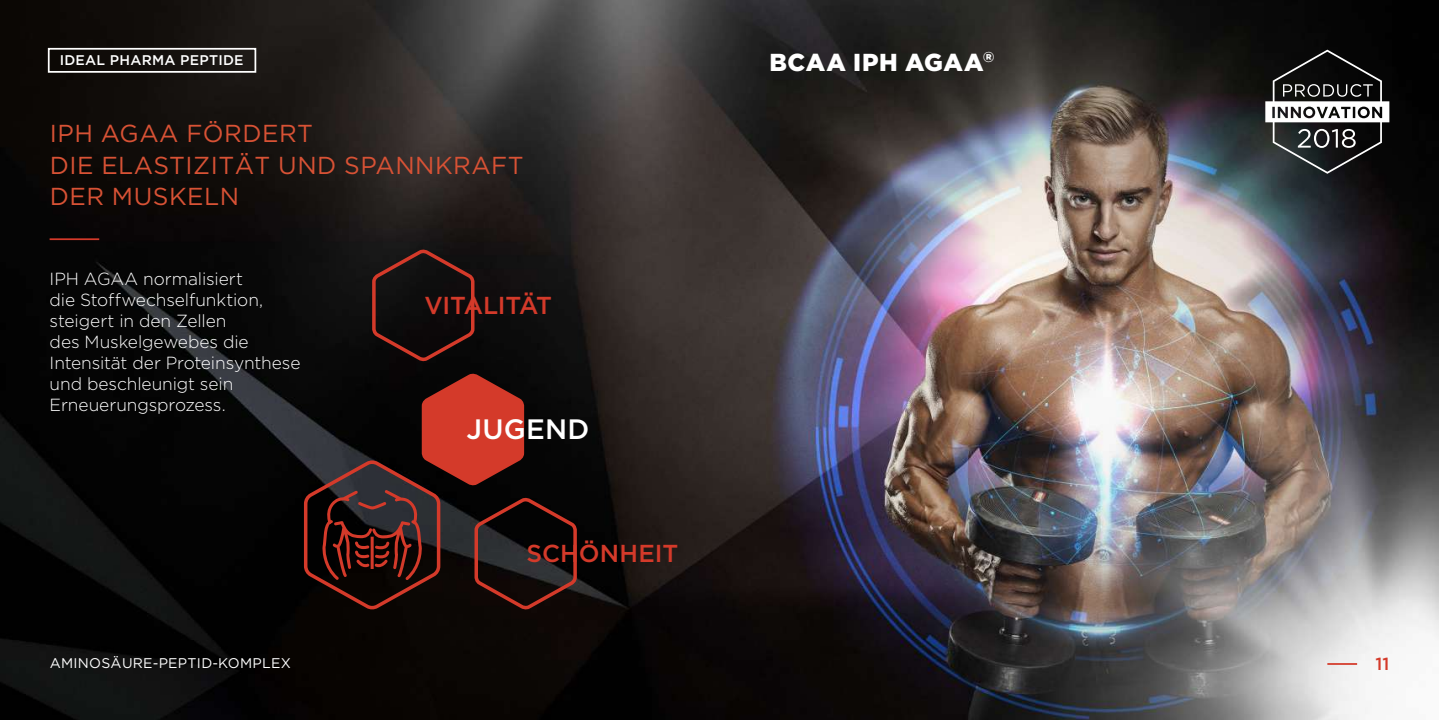
<style>
.page{position:relative;width:1439px;height:720px;background:#fff}
.page>*{position:absolute;margin:0;border:0;box-sizing:border-box;transform-origin:0 0}
.t1{font:500 28px "Gotham Pro";letter-spacing:.01em;color:#fff}
.t2{font:24.5px/31.5px "Gotham Pro";letter-spacing:.02em;color:#d85235}
.t3{font:500 24.5px "Gotham Pro";letter-spacing:-.005em;color:#d43a2a}
.t4{font:900 24.5px "Gotham Pro";letter-spacing:.025em;color:#fff}
.t5{font:300 17.5px/21px "Gotham Pro";letter-spacing:-.005em;color:#fff}
.t6{font:500 17.5px "Gotham Pro";color:#d43a2a}
.t7{font:14px "Gotham Pro";letter-spacing:.02em;color:#fff}
.t8{font:500 14px "Gotham Pro";letter-spacing:.02em;color:#fff}
</style>
<div class="page">
<img style="left:0;top:0;width:1439px;height:719px">
<div style="left:48px;top:48px;width:208px;height:25px;border:2px solid #fff"></div>
<hr style="left:1327px;top:662px;width:30px;height:2px;background:#d43a2a">
<svg style="left:1265px;top:50px;width:124px;height:124px;background:#424343"></svg>
<hr style="left:50px;top:238px;width:49px;height:2px;background:#d43a2a">
<svg style="left:370px;top:247px;width:106px;height:116px;background:#20110f"></svg>
<svg style="left:302px;top:371px;width:276px;height:241px;background:#361714"></svg>
<p class="t8" style="left:60px;top:52px;width:185px">IDEAL PHARMA PEPTIDE</p>
<h2 class="t2" style="left:50px;top:117px;width:475px">IPH AGAA FÖRDERT<br>DIE ELASTIZITÄT UND SPANNKRAFT<br>DER MUSKELN</h2>
<p class="t5" style="left:50px;top:269px;width:252px">IPH AGAA normalisiert<br>die Stoffwechselfunktion, steigert in den Zellen<br>des Muskelgewebes die<br>Intensität der Proteinsynthese und beschleunigt sein<br>Erneuerungsprozess.</p>
<p class="t7" style="left:50px;top:654px;width:243px">AMINOSÄURE-PEPTID-KOMPLEX</p>
<h2 class="t3" style="left:424px;top:291px;width:129px">VITALITÄT</h2>
<h1 class="t1" style="left:466px;top:413px;width:124px">JUGEND</h1>
<h2 class="t3" style="left:526px;top:539px;width:153px">SCHÖNHEIT</h2>
<h2 class="t4" style="left:769px;top:48px;width:227px">BCAA IPH AGAA<sup>®</sup></h2>
<p class="t6" style="left:1375px;top:654px;width:15px">11</p>
</div>
